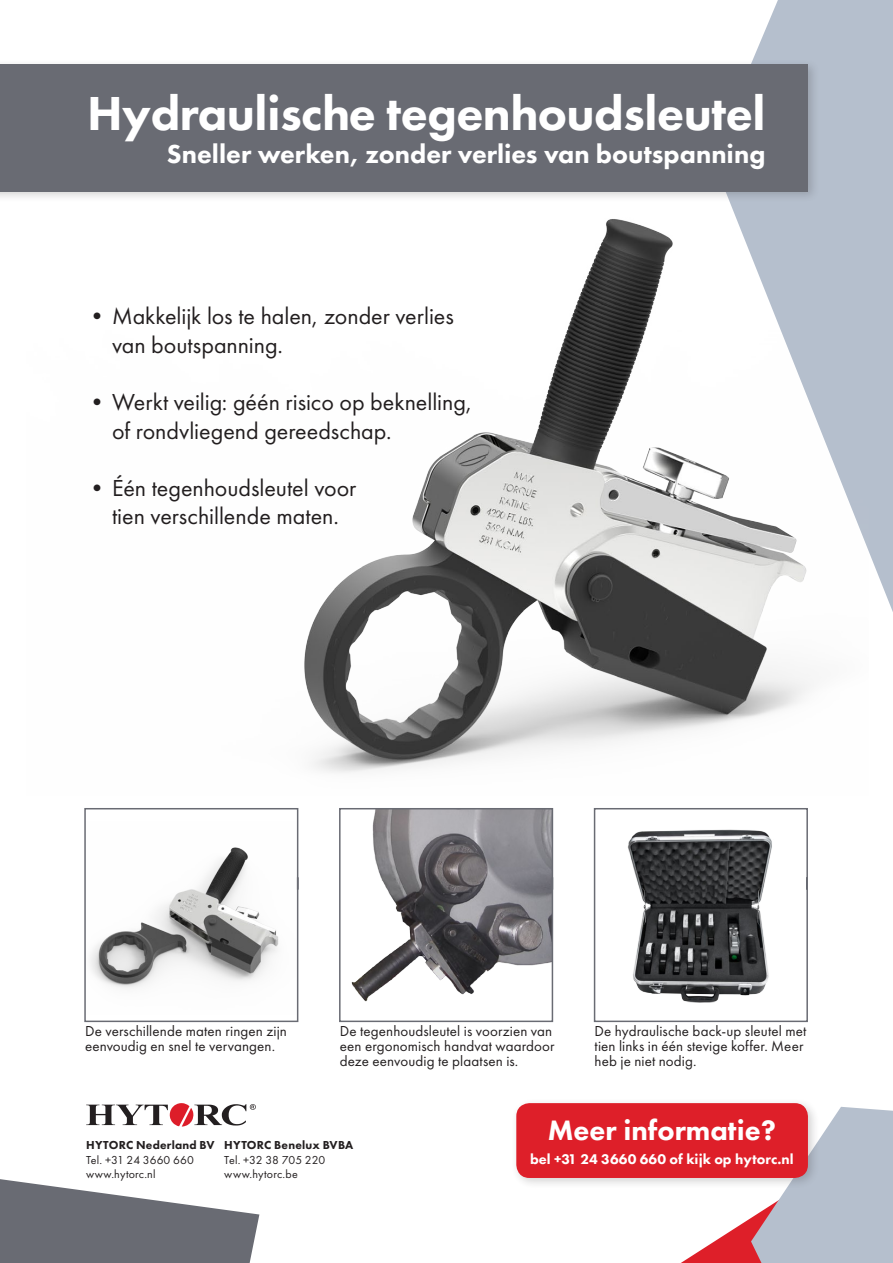
<style>
.page{position:relative;width:893px;height:1263px;background:#fff}
.page>*{position:absolute;margin:0;border:0;box-sizing:border-box;transform-origin:0 0}
.t1{font:800 49.5px "Futura PT";letter-spacing:-.01em;color:#fff}
.t2{font:800 29.1px "Futura PT";color:#fff}
.t3{font:800 27px "Futura PT";color:#fff}
.t4{font:24px/28.5px "Futura PT";color:#231f20}
.HYTORC_Subtitles{font:15px/15px "Futura PT";letter-spacing:.005em;color:#231f20}
.t5{font:800 14.55px "Futura PT";color:#fff}
.t6{font:12px "Futura PT";letter-spacing:.015em;color:#231f20}
.t7{font:800 12px "Futura PT";letter-spacing:.02em;color:#231f20}
</style>
<div class="page">
<svg style="left:681px;top:1107px;width:212px;height:156px"></svg>
<svg style="left:0;top:1179px;width:259px;height:84px"></svg>
<svg style="left:730px;top:0;width:163px;height:612px;background:#bbc4d1"></svg>
<img style="left:304px;top:207px;width:564px;height:566px">
<svg style="left:339px;top:808px;width:215px;height:215px"></svg>
<svg style="left:84px;top:808px;width:215px;height:215px"></svg>
<svg style="left:593px;top:808px;width:215px;height:215px"></svg>
<div style="left:0;top:58px;width:820px;height:145px;background:#231f20;opacity:.2"></div>
<div style="left:0;top:64px;width:808px;height:127px;background:#696b73"></div>
<div style="left:511px;top:1098px;width:308px;height:91px;background:#231f20;opacity:.2"></div>
<div style="left:516px;top:1103px;width:292px;height:75px;background:#de1f29;border-radius:13px"></div>
<svg style="left:86px;top:1103px;width:170px;height:23px"></svg>
<p class="t1" style="left:87px;top:83px;width:680px">Hydraulische tegenhoudsleutel</p>
<p class="t3" style="left:167px;top:137px;width:600px">Sneller werken, zonder verlies van boutspanning</p>
<p class="t4" style="left:112px;top:302px;width:343px;text-indent:-27px">•Makkelijk los te halen, zonder verlies van boutspanning.</p>
<p class="t4" style="left:112px;top:388px;width:362px;text-indent:-27px">•Werkt veilig: géén risico op beknelling, of rondvliegend gereedschap.</p>
<p class="t4" style="left:85px;top:473px;width:273px;text-align:center">•Één tegenhoudsleutel voor tien verschillende maten.</p>
<p class="HYTORC_Subtitles" style="left:85px;top:1024px;width:203px">De verschillende maten ringen zijn eenvoudig en snel te vervangen.</p>
<p class="HYTORC_Subtitles" style="left:340px;top:1024px;width:216px">De tegenhoudsleutel is voorzien van een ergonomisch handvat waardoor deze eenvoudig te plaatsen is.</p>
<p class="HYTORC_Subtitles" style="left:595px;top:1024px;width:213px">De hydraulische back-up sleutel met tien links in één stevige koffer. Meer heb je niet nodig.</p>
<p class="t7" style="left:86px;top:1138px;width:130px">HYTORC Nederland BV</p>
<p class="t6" style="left:86px;top:1152px;width:109px">Tel. +31 24 3660 660</p>
<p class="t6" style="left:86px;top:1167px;width:71px">www.hytorc.nl</p>
<p class="t7" style="left:224px;top:1138px;width:131px">HYTORC Benelux BVBA</p>
<p class="t6" style="left:224px;top:1152px;width:103px">Tel. +32 38 705 220</p>
<p class="t6" style="left:224px;top:1167px;width:75px">www.hytorc.be</p>
<p class="t2" style="left:548px;top:1111px;width:230px">Meer informatie?</p>
<p class="t5" style="left:530px;top:1150px;width:265px">bel +31 24 3660 660 of kijk op hytorc.nl</p>
</div>
